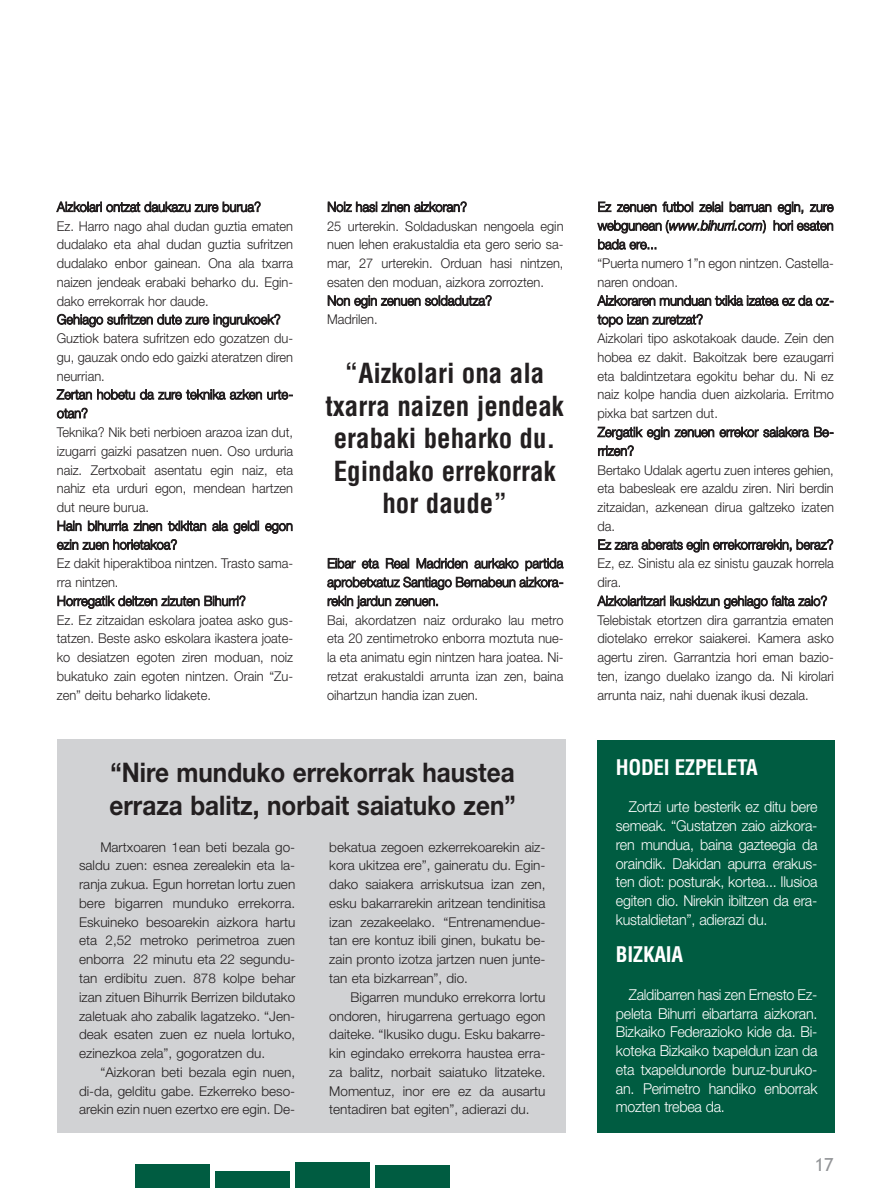
<style>
.page{position:relative;width:890px;height:1188px;background:#fff}
.page>*{position:absolute;margin:0;border:0;box-sizing:border-box;transform-origin:0 0}
.t1{font:700 condensed 27px/32.4px "Helvetica";color:#231f20;text-align:center}
.t2{font:700 27px/33px "Helvetica Neue";color:#231f20;scale:.9 1}
.t3{font:700 condensed 21px "Helvetica";letter-spacing:-.015em;color:#fff}
.t4{font:18px "Trebuchet MS";color:#939598}
.t5{font:300 15px/18.8px "Helvetica Neue";letter-spacing:-.015em;color:#fff;text-align:justify;scale:.95 1}
.t6{font:300 13.5px/18.8px "Helvetica Neue";color:#231f20;scale:.95 1}
.t7{font:300 13.5px/18.8px "Helvetica Neue";color:#231f20;text-align:justify}
.s1{font-style:italic}
</style>
<div class="page">
<svg style="left:57px;top:739px;width:778px;height:448px;background:#9bb6af"></svg>
<p class="t6" style="left:57px;top:199px;width:250px">Aizkolari ontzat daukazu zure burua?<br>Ez. Harro nago ahal dudan guztia ematen dudalako eta ahal dudan guztia sufritzen dudalako enbor gainean. Ona ala txarra naizen jendeak erabaki beharko du. Egin&shy;dako errekorrak hor daude.<br>Gehiago sufritzen dute zure ingurukoek?<br>Guztiok batera sufritzen edo gozatzen du&shy;gu, gauzak ondo edo gaizki ateratzen diren neurrian.<br>Zertan hobetu da zure teknika azken urte&shy;otan?<br>Teknika? Nik beti nerbioen arazoa izan dut, izugarri gaizki pasatzen nuen. Oso urduria naiz. Zertxobait asentatu egin naiz, eta nahiz eta urduri egon, mendean hartzen dut neure burua.<br>Hain bihurria zinen txikitan ala geldi egon ezin zuen horietakoa?<br>Ez dakit hiperaktiboa nintzen. Trasto sama&shy;rra nintzen.<br>Horregatik deitzen zizuten Bihurri?<br>Ez. Ez zitzaidan eskolara joatea asko gus&shy;tatzen. Beste asko eskolara ikastera joate&shy;ko desiatzen egoten ziren moduan, noiz bukatuko zain egoten nintzen. Orain “Zu&shy;zen” deitu beharko lidakete.</p>
<p class="t6" style="left:327px;top:199px;width:250px">Noiz hasi zinen aizkoran?<br>25 urterekin. Soldaduskan nengoela egin nuen lehen erakustaldia eta gero serio sa&shy;mar, 27 urterekin. Orduan hasi nintzen, esaten den moduan, aizkora zorrozten.<br>Non egin zenuen soldadutza?<br>Madrilen.</p>
<h1 class="t1" style="left:325px;top:357px;width:240px">“Aizkolari ona ala txarra naizen jendeak erabaki beharko du.<br>Egindako errekorrak hor daude”</h1>
<p class="t6" style="left:327px;top:555px;width:250px">Eibar eta Real Madriden aurkako partida aprobetxatuz Santiago Bernabeun aizkora&shy;rekin jardun zenuen.<br>Bai, akordatzen naiz ordurako lau metro eta 20 zentimetroko enborra moztuta nue&shy;la eta animatu egin nintzen hara joatea. Ni&shy;retzat erakustaldi arrunta izan zen, baina oihartzun handia izan zuen.</p>
<h1 class="t2" style="left:109px;top:757px;width:452px">“Nire munduko errekorrak haustea erraza balitz, norbait saiatuko zen”</h1>
<p class="t7" style="left:79px;top:838px;width:218px;text-indent:21px">Martxoaren 1ean beti bezala go&shy;saldu zuen: esnea zerealekin eta la&shy;ranja zukua. Egun horretan lortu zuen bere bigarren munduko errekorra.<br>Eskuineko besoarekin aizkora hartu eta 2,52 metroko perimetroa zuen enborra 22 minutu eta 22 segundu&shy;tan erdibitu zuen. 878 kolpe behar izan zituen Bihurrik Berrizen bildutako zaletuak aho zabalik lagatzeko. “Jen&shy;deak esaten zuen ez nuela lortuko, ezinezkoa zela”, gogoratzen du.</p>
<p class="t7" style="left:79px;top:1063px;width:218px;text-indent:21px">“Aizkoran beti bezala egin nuen, di-da, gelditu gabe. Ezkerreko beso&shy;arekin ezin nuen ezertxo ere egin. De-</p>
<p class="t7" style="left:329px;top:838px;width:218px">bekatua zegoen ezkerrekoarekin aiz&shy;kora ukitzea ere”, gaineratu du. Egin&shy;dako saiakera arriskutsua izan zen, esku bakarrarekin aritzean tendinitisa izan zezakeelako. “Entrenamendue&shy;tan ere kontuz ibili ginen, bukatu be&shy;zain pronto izotza jartzen nuen junte&shy;tan eta bizkarrean”, dio.</p>
<p class="t7" style="left:329px;top:988px;width:218px;text-indent:21px">Bigarren munduko errekorra lortu ondoren, hirugarrena gertuago egon daiteke. “Ikusiko dugu. Esku bakarre&shy;kin egindako errekorra haustea erra&shy;za balitz, norbait saiatuko litzateke.<br>Momentuz, inor ere ez da ausartu tentadiren bat egiten”, adierazi du.</p>
<p class="t6" style="left:597px;top:199px;width:250px">Ez zenuen futbol zelai barruan egin, zure webgunean (<span class="s1">www.bihurri.com</span>) hori esaten bada ere...<br>“Puerta numero 1”n egon nintzen. Castella&shy;naren ondoan.<br>Aizkoraren munduan txikia izatea ez da oz&shy;topo izan zuretzat?<br>Aizkolari tipo askotakoak daude. Zein den hobea ez dakit. Bakoitzak bere ezaugarri eta baldintzetara egokitu behar du. Ni ez naiz kolpe handia duen aizkolaria. Erritmo pixka bat sartzen dut.<br>Zergatik egin zenuen errekor saiakera Be&shy;rrizen?<br>Bertako Udalak agertu zuen interes gehien, eta babesleak ere azaldu ziren. Niri berdin zitzaidan, azkenean dirua galtzeko izaten da.<br>Ez zara aberats egin errekorrarekin, beraz?<br>Ez, ez. Sinistu ala ez sinistu gauzak horrela dira.<br>Aizkolaritzari ikuskizun gehiago falta zaio?<br>Telebistak etortzen dira garrantzia ematen diotelako errekor saiakerei. Kamera asko agertu ziren. Garrantzia hori eman bazio&shy;ten, izango duelako izango da. Ni kirolari arrunta naiz, nahi duenak ikusi dezala.</p>
<h2 class="t3" style="left:616px;top:755px;width:143px">HODEI EZPELETA</h2>
<p class="t5" style="left:616px;top:798px;width:214px;text-indent:13px">Zortzi urte besterik ez ditu bere semeak. “Gustatzen zaio aizkora&shy;ren mundua, baina gazteegia da oraindik. Dakidan apurra erakus&shy;ten diot: posturak, kortea... Ilusioa egiten dio. Nirekin ibiltzen da era&shy;kustaldietan”, adierazi du.</p>
<h2 class="t3" style="left:616px;top:942px;width:68px">BIZKAIA</h2>
<p class="t5" style="left:616px;top:986px;width:214px;text-indent:13px">Zaldibarren hasi zen Ernesto Ez&shy;peleta Bihurri eibartarra aizkoran.<br>Bizkaiko Federazioko kide da. Bi&shy;koteka Bizkaiko txapeldun izan da eta txapeldunorde buruz-buruko&shy;an. Perimetro handiko enborrak mozten trebea da.</p>
<h3 class="t4" style="left:814px;top:1153px;width:20px">17</h3>
</div>
